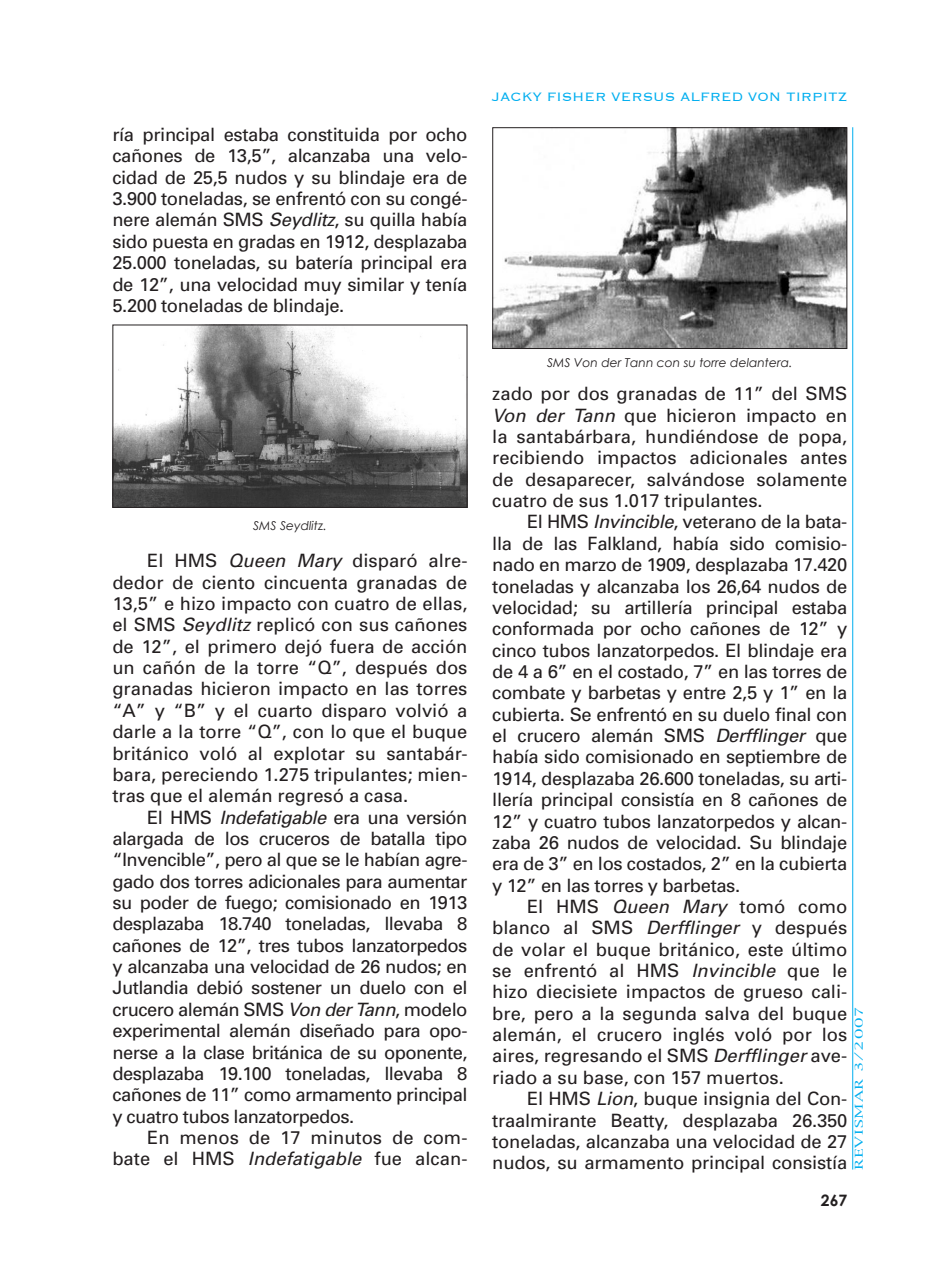
<style>
.page{position:relative;width:925px;height:1272px;background:#fff}
.page>*{position:absolute;margin:0;border:0;box-sizing:border-box;transform-origin:0 0}
.t1{font:18.38px/21.3px "Univers";letter-spacing:-.01em;color:#231f20;text-align:justify}
.t2{font:300 15.75px "Copperplate";color:#00aeef}
.t3{font:700 15.75px "Century Gothic";color:#231f20}
.t4{font:italic 12.25px "Century Gothic";color:#231f20}
.t5{font:10.5px "New York";letter-spacing:.05em;color:#00aeef;scale:1.5 1}
.s1{font-style:italic}
</style>
<div class="page">
<hr style="left:851px;top:127px;width:1px;height:1042px;background:#00aeef">
<img style="left:114px;top:326px;width:351px;height:180px">
<div style="left:112px;top:324px;width:355px;height:184px;border:1px solid #231f20"></div>
<img style="left:494px;top:129px;width:350px;height:218px">
<div style="left:492px;top:127px;width:354px;height:222px;border:1px solid #231f20"></div>
<p class="t1" style="left:112px;top:124px;width:356px">ría principal estaba constituida por ocho cañones de 13,5”, alcanzaba una velo&shy;cidad de 25,5 nudos y su blindaje era de 3.900 toneladas, se enfrentó con su congé&shy;nere alemán SMS <span class="s1">Seydlitz</span>, su quilla había sido puesta en gradas en 1912, desplazaba 25.000 toneladas, su batería principal era de 12”, una velocidad muy similar y tenía 5.200 toneladas de blindaje.</p>
<p class="t4" style="left:253px;top:517px;width:75px">SMS Seydlitz.</p>
<p class="t1" style="left:112px;top:550px;width:356px;text-indent:35px">El HMS <span class="s1">Queen Mary</span> disparó alre&shy;dedor de ciento cincuenta granadas de 13,5” e hizo impacto con cuatro de ellas, el SMS <span class="s1">Seydlitz</span> replicó con sus cañones de 12”, el primero dejó fuera de acción un cañón de la torre “Q”, después dos granadas hicieron impacto en las torres “A” y “B” y el cuarto disparo volvió a darle a la torre “Q”, con lo que el buque británico voló al explotar su santabár&shy;bara, pereciendo 1.275 tripulantes; mien&shy;tras que el alemán regresó a casa.</p>
<p class="t1" style="left:112px;top:806px;width:356px;text-indent:35px">El HMS <span class="s1">Indefatigable</span> era una versión alargada de los cruceros de batalla tipo “Invencible”, pero al que se le habían agre&shy;gado dos torres adicionales para aumentar su poder de fuego; comisionado en 1913 desplazaba 18.740 toneladas, llevaba 8 cañones de 12”, tres tubos lanzatorpedos y alcanzaba una velocidad de 26 nudos; en Jutlandia debió sostener un duelo con el crucero alemán SMS <span class="s1">Von der Tann</span>, modelo experimental alemán diseñado para opo&shy;nerse a la clase británica de su oponente, desplazaba 19.100 toneladas, llevaba 8 cañones de 11” como armamento principal y cuatro tubos lanzatorpedos.</p>
<p class="t1" style="left:112px;top:1126px;width:356px;text-align:right">En menos de 17 minutos de com&shy;bate el HMS <span class="s1">Indefatigable</span> fue alcan-</p>
<p class="t2" style="left:492px;top:87px;width:356px">JACKY FISHER VERSUS ALFRED VON TIRPITZ</p>
<p class="t4" style="left:547px;top:355px;width:247px">SMS Von der Tann con su torre delantera.</p>
<p class="t1" style="left:492px;top:383px;width:356px">zado por dos granadas de 11” del SMS <span class="s1">Von der Tann</span> que hicieron impacto en la santabárbara, hundiéndose de popa, recibiendo impactos adicionales antes de desaparecer, salvándose solamente cuatro de sus 1.017 tripulantes.</p>
<p class="t1" style="left:492px;top:511px;width:356px;text-indent:35px">El HMS <span class="s1">Invincible</span>, veterano de la bata&shy;lla de las Falkland, había sido comisio&shy;nado en marzo de 1909, desplazaba 17.420 toneladas y alcanzaba los 26,64 nudos de velocidad; su artillería principal estaba conformada por ocho cañones de 12” y cinco tubos lanzatorpedos. El blindaje era de 4 a 6” en el costado, 7” en las torres de combate y barbetas y entre 2,5 y 1” en la cubierta. Se enfrentó en su duelo final con el crucero alemán SMS <span class="s1">Derfflinger</span> que había sido comisionado en septiembre de 1914, desplazaba 26.600 toneladas, su arti&shy;llería principal consistía en 8 cañones de 12” y cuatro tubos lanzatorpedos y alcan&shy;zaba 26 nudos de velocidad. Su blindaje era de 3” en los costados, 2” en la cubierta y 12” en las torres y barbetas.</p>
<p class="t1" style="left:492px;top:895px;width:356px;text-indent:35px">El HMS <span class="s1">Queen Mary</span> tomó como blanco al SMS <span class="s1">Derfflinger</span> y después de volar el buque británico, este último se enfrentó al HMS <span class="s1">Invincible</span> que le hizo diecisiete impactos de grueso cali&shy;bre, pero a la segunda salva del buque alemán, el crucero inglés voló por los aires, regresando el SMS <span class="s1">Derfflinger</span> ave&shy;riado a su base, con 157 muertos.</p>
<p class="t1" style="left:492px;top:1088px;width:356px;text-indent:35px">El HMS <span class="s1">Lion</span>, buque insignia del Con&shy;traalmirante Beatty, desplazaba 26.350 toneladas, alcanzaba una velocidad de 27 nudos, su armamento principal consistía</p>
<p class="t5" style="left:851px;top:1169px;width:110px;rotate:-90deg">REVISMAR 3/2007</p>
<p class="t3" style="left:820px;top:1190px;width:28px">267</p>
</div>
